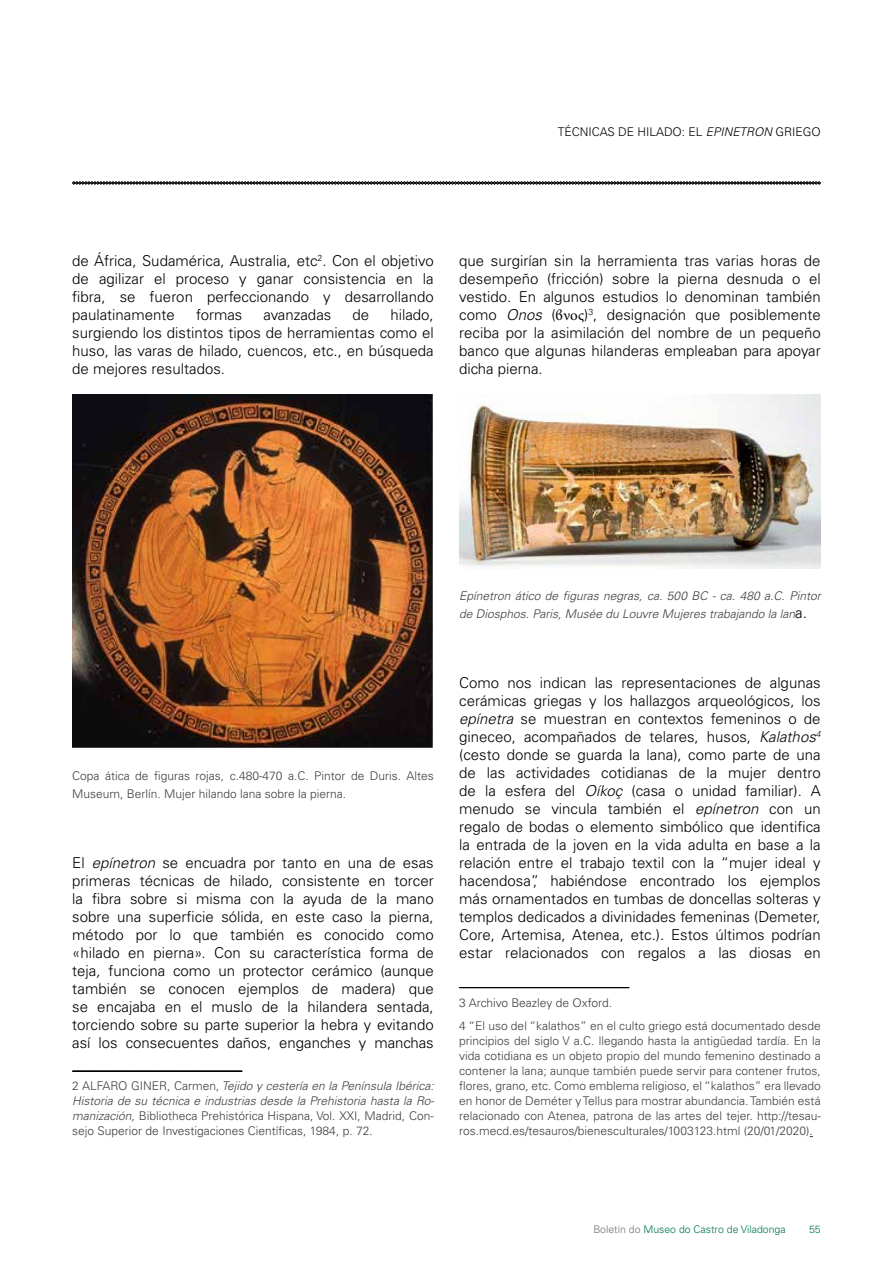
<style>
.page{position:relative;width:893px;height:1263px;background:#fff}
.page>*{position:absolute;margin:0;border:0;box-sizing:border-box;transform-origin:0 0}
.t1{font:300 15px/18px "Univers LT Std";color:#000;text-align:justify}
.t2{font:300 12px/15px "Univers LT Std";color:#3e3d40}
.t3{font:italic 300 12px/18px "Univers LT Std";color:#3e3d40}
.t4{font:300 12px "Univers LT Std";color:#000}
.t5{font:300 10.5px "Univers LT Std";color:#007353}
.s1{font-style:italic}
.s2{font-family:"Minion Pro";font-weight:400}
.s3{font-style:normal;font-size:15px;color:#000}
.s4{color:#707172}
</style>
<div class="page">
<svg style="left:72px;top:181px;width:749px;height:4px;background:#616161"></svg>
<img style="left:72px;top:394px;width:361px;height:354px">
<svg style="left:72px;top:1070px;width:171px;height:2px"></svg>
<img style="left:459px;top:394px;width:362px;height:174px">
<svg style="left:459px;top:987px;width:170px;height:1px"></svg>
<p class="t4" style="left:558px;top:125px;width:264px">TÉCNICAS DE HILADO: EL <span class="s1">EPINETRON</span> GRIEGO</p>
<p class="t1" style="left:72px;top:252px;width:363px">de África, Sudamérica, Australia, etc<sup>2</sup>. Con el objetivo de agilizar el proceso y ganar consistencia en la fibra, se fueron perfeccionando y desarrollando paulatinamente</p>
<p class="t1" style="left:196px;top:306px;width:48px">formas</p>
<p class="t1" style="left:264px;top:306px;width:69px">avanzadas</p>
<p class="t1" style="left:353px;top:306px;width:18px">de</p>
<p class="t1" style="left:72px;top:306px;width:363px;text-indent:318px">hilado, surgiendo los distintos tipos de herramientas como el huso, las varas de hilado, cuencos, etc., en búsqueda de mejores resultados.</p>
<p class="t1" style="left:459px;top:252px;width:363px">que surgirían sin la herramienta tras varias horas de desempeño (fricción) sobre la pierna desnuda o el vestido. En algunos estudios lo denominan también como <span class="s1">Onos</span> (<span class="s2">ϐνος</span>)<sup>3</sup>, designación que posiblemente reciba por la asimilación del nombre de un pequeño banco que algunas hilanderas empleaban para apoyar dicha pierna.</p>
<p class="t2" style="left:72px;top:767px;width:363px;line-height:18px">Copa ática de figuras rojas, c.480-470 a.C. Pintor de Duris. Altes<br>Museum, Berlín. Mujer hilando lana sobre la pierna.</p>
<p class="t1" style="left:72px;top:854px;width:363px">El <span class="s1">epínetron</span> se encuadra por tanto en una de esas primeras técnicas de hilado, consistente en torcer la fibra sobre si misma con la ayuda de la mano sobre una superficie sólida, en este caso la pierna, método por lo que también es conocido como «hilado en pierna». Con su característica forma de teja<span class="s1">,</span> funciona como un protector cerámico (aunque también se conocen ejemplos de madera) que se encajaba en el muslo de la hilandera sentada, torciendo sobre su parte superior la hebra y evitando así los consecuentes daños, enganches y manchas</p>
<p class="t2" style="left:72px;top:1079px;width:364px;text-align:justify">2 ALFARO GINER, Carmen, <span class="s1">Tejido y cestería en la Península Ibérica:<br>Historia de su técnica e industrias desde la Prehistoria hasta la Ro&shy;manización,</span> Bibliotheca Prehistórica Hispana, Vol. XXI, Madrid, Con&shy;sejo Superior de Investigaciones Científicas, 1984, p. 72.</p>
<p class="t3" style="left:459px;top:587px;width:363px">Epínetron ático de figuras negras, ca. 500 BC - ca. 480 a.C. Pintor de Diosphos. Paris, Musée du Louvre Mujeres trabajando la lan<span class="s3">a.</span></p>
<p class="t1" style="left:459px;top:674px;width:363px">Como nos indican las representaciones de algunas cerámicas griegas y los hallazgos arqueológicos, los <span class="s1">epínetra</span> se muestran en contextos femeninos o de gineceo, acompañados de telares, husos, <span class="s1">Kalathos</span><sup>4 </sup>(cesto donde se guarda la lana), como parte de una de las actividades cotidianas de la mujer dentro de la esfera del <span class="s1">Oíkoç</span> (casa o unidad familiar). A menudo se vincula también el <span class="s1">epínetron</span> con un regalo de bodas o elemento simbólico que identifica la entrada de la joven en la vida adulta en base a la relación entre el trabajo textil con la “mujer ideal y hacendosa”, habiéndose encontrado los ejemplos más ornamentados en tumbas de doncellas solteras y templos dedicados a divinidades femeninas (Demeter, Core, Artemisa, Atenea, etc.). Estos últimos podrían estar relacionados con regalos a las diosas en</p>
<p class="t2" style="left:459px;top:991px;width:363px;line-height:23.5px">3 Archivo Beazley de Oxford.<br>4 “El uso del “kalathos” en el culto griego está documentado desde</p>
<p class="t2" style="left:459px;top:1034px;width:363px;text-align:justify">principios del siglo V a.C. llegando hasta la antigüedad tardía. En la vida cotidiana es un objeto propio del mundo femenino destinado a contener la lana; aunque también puede servir para contener frutos, flores, grano, etc. Como emblema religioso, el “kalathos” era llevado en honor de Deméter y Tellus para mostrar abundancia. También está relacionado con Atenea, patrona de las artes del tejer. http://tesau&shy;ros.mecd.es/tesauros/bienesculturales/1003123.html (20/01/2020).</p>
<p class="t5" style="left:593px;top:1223px;width:194px"><span class="s4">Boletín do</span> Museo do Castro de Viladonga</p>
<p class="t5" style="left:809px;top:1223px;width:13px">55</p>
</div>
